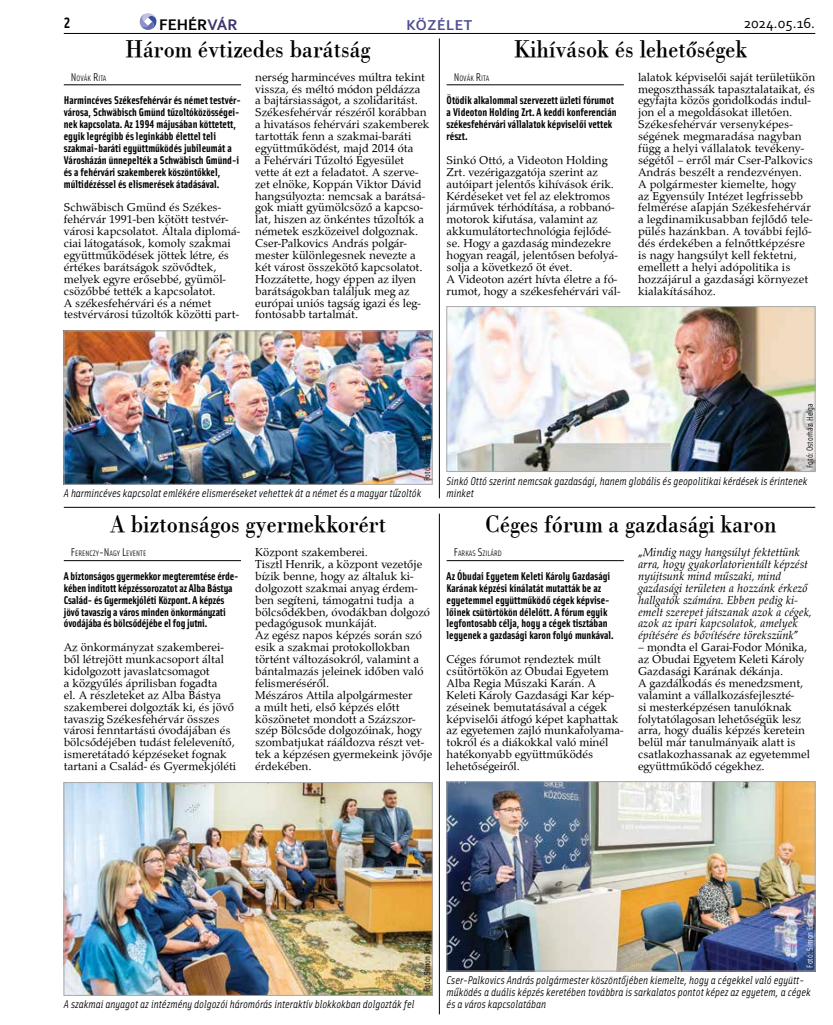
<style>
.page{position:relative;width:833px;height:1025px;background:#fff}
.page>*{position:absolute;margin:0;border:0;box-sizing:border-box;transform-origin:0 0}
.t1{font:25px "Bodoni PFL";color:#000;scale:.9 1}
.t2{font:700 16.12px "Corbel";color:#000}
.t3{font:15px "Corbel";color:#000}
.t4{font:700 15px "Corbel";letter-spacing:.04em;color:#4e4f91}
.t5{font:700 15px "Solex";color:#000}
.t6{font:11.88px/11.9px "Palladius";color:#000}
.t7{font:italic 11.88px/11.9px "Palladius";color:#000}
.t8{font:700 11.25px/11.9px "Solex";color:#000}
.t9{font:italic 11.25px/11.9px "Solex";color:#000}
.t10{font:8.75px "Solex";color:#000}
.t11{font:8.75px "Solex";color:#fff}
.t12{font:7.88px "Solex";color:#000}
.s1{color:#3c316c}
.s2{font-size:11.25px}
.s3{font-style:normal}
</style>
<div class="page">
<hr style="left:64px;top:33px;width:751px;height:1px;background:#000">
<svg style="left:140px;top:13px;width:16px;height:17px"></svg>
<hr style="left:446px;top:85px;width:178px;height:1px;background:#000">
<hr style="left:64px;top:85px;width:177px;height:1px;background:#000">
<img style="left:448px;top:308px;width:365px;height:161px">
<div style="left:446px;top:306px;width:369px;height:165px;border:1px solid #a7a9ac"></div>
<img style="left:66px;top:332px;width:364px;height:150px">
<div style="left:64px;top:330px;width:368px;height:154px;border:1px solid #a7a9ac"></div>
<hr style="left:446px;top:560px;width:178px;height:1px;background:#000">
<hr style="left:64px;top:560px;width:177px;height:1px;background:#000">
<img style="left:448px;top:783px;width:365px;height:185px">
<div style="left:446px;top:781px;width:369px;height:189px;border:1px solid #a7a9ac"></div>
<img style="left:66px;top:784px;width:364px;height:209px">
<div style="left:64px;top:782px;width:368px;height:213px;border:1px solid #a7a9ac"></div>
<hr style="left:64px;top:507px;width:751px;height:1px;background:#000">
<hr style="left:439px;top:38px;width:1px;height:460px;background:#000">
<hr style="left:439px;top:513px;width:1px;height:500px;background:#000">
<p class="t5" style="left:64px;top:13px;width:8px">2</p>
<h2 class="t2" style="left:159px;top:15px;width:80px">FEHÉR<span class="s1">VÁR</span></h2>
<p class="t4" style="left:406px;top:15px;width:67px">Közélet</p>
<p class="t3" style="left:743px;top:13px;width:73px">2024.05.16.</p>
<h1 class="t1" style="left:126px;top:31px;width:274px">Három évtizedes barátság</h1>
<h1 class="t1" style="left:514px;top:31px;width:261px">Kihívások és lehetőségek</h1>
<p class="t12" style="left:71px;top:73px;width:37px"><span class="s2">N</span>OVÁK <span class="s2">R</span>ITA</p>
<p class="t12" style="left:454px;top:73px;width:37px"><span class="s2">N</span>OVÁK <span class="s2">R</span>ITA</p>
<p class="t8" style="left:446px;top:94px;width:171px">Ötödik alkalommal szervezett üzleti fórumot a Videoton Holding Zrt. A keddi konferencián székesfehérvári vállalatok képviselői vettek részt.</p>
<p class="t6" style="left:446px;top:154px;width:175px">Sinkó Ottó, a Videoton Holding Zrt. vezérigazgatója szerint az autóipart jelentős kihívások érik.<br>Kérdéseket vet fel az elektromos járművek térhódítása, a robbanó&shy;motorok kifutása, valamint az akkumulátortechnológia fejlődé&shy;se. Hogy a gazdaság mindezekre hogyan reagál, jelentősen befolyá&shy;solja a következő öt évet.<br>A Videoton azért hívta életre a fó&shy;rumot, hogy a székesfehérvári vál-</p>
<p class="t6" style="left:255px;top:71px;width:176px">nerség harmincéves múltra tekint vissza, és méltó módon példázza<br>a bajtársiasságot, a szolidaritást.<br>Székesfehérvár részéről korábban a hivatásos fehérvári szakemberek tartották fenn a szakmai-baráti együttműködést, majd 2014 óta<br>a Fehérvári Tűzoltó Egyesület vette át ezt a feladatot. A szerve&shy;zet elnöke, Koppán Viktor Dávid hangsúlyozta: nemcsak a barátsá&shy;gok miatt gyümölcsöző a kapcso&shy;lat, hiszen az önkéntes tűzoltók a németek eszközeivel dolgoznak.<br>Cser-Palkovics András polgár&shy;mester különlegesnek nevezte a két várost összekötő kapcsolatot.<br>Hozzátette, hogy éppen az ilyen barátságokban találjuk meg az európai uniós tagság igazi és leg&shy;fontosabb tartalmát.</p>
<p class="t6" style="left:638px;top:71px;width:179px">lalatok képviselői saját területükön megoszthassák tapasztalataikat, és egyfajta közös gondolkodás indul&shy;jon el a megoldásokat illetően.<br>Székesfehérvár versenyképes&shy;ségének megmaradása nagyban függ a helyi vállalatok tevékeny&shy;ségétől – erről már Cser-Palkovics<br>András beszélt a rendezvényen.<br>A polgármester kiemelte, hogy<br>az Egyensúly Intézet legfrissebb felmérése alapján Székesfehérvár a legdinamikusabban fejlődő tele&shy;pülés hazánkban. A további fejlő&shy;dés érdekében a felnőttképzésre is nagy hangsúlyt kell fektetni, emellett a helyi adópolitika is hozzájárul a gazdasági környezet kialakításához.</p>
<p class="t8" style="left:64px;top:94px;width:179px">Harmincéves Székesfehérvár és német testvér&shy;városa, Schwäbisch Gmünd tűzoltóközösségei&shy;nek kapcsolata. Az 1994 májusában köttetett, egyik legrégibb és leginkább élettel teli szakmai-baráti együttműködés jubileumát a Városházán ünnepelték a Schwäbisch Gmünd-i és a fehérvári szakemberek köszöntőkkel, múltidézéssel és elismerések átadásával.</p>
<p class="t6" style="left:64px;top:201px;width:178px">Schwäbisch Gmünd és Székes&shy;fehérvár 1991-ben kötött testvér&shy;városi kapcsolatot. Általa diplomá&shy;ciai látogatások, komoly szakmai együttműködések jöttek létre, és értékes barátságok szövődtek, melyek egyre erősebbé, gyümöl&shy;csözőbbé tették a kapcsolatot.<br>A székesfehérvári és a német testvérvárosi tűzoltók közötti part-</p>
<p class="t10" style="left:804px;top:468px;width:66px;rotate:-90deg">Fotó: Ostorházi Helga</p>
<p class="t10" style="left:421px;top:480px;width:54px;rotate:-90deg">Fotó: Simon Erika</p>
<p class="t9" style="left:446px;top:474px;width:362px">Sinkó Ottó szerint nemcsak gazdasági, hanem globális és geopolitikai kérdések is érintenek</p>
<p class="t9" style="left:64px;top:486px;width:359px">A harmincéves kapcsolat emlékére elismeréseket vehettek át a német és a magyar tűzoltók</p>
<p class="t9" style="left:446px;top:486px;width:29px">minket</p>
<h1 class="t1" style="left:110px;top:506px;width:308px">A biztonságos gyermekkorért</h1>
<h1 class="t1" style="left:485px;top:506px;width:325px">Céges fórum a gazdasági karon</h1>
<p class="t12" style="left:71px;top:548px;width:77px"><span class="s2">F</span>ERENCZY<span class="s2">-N</span>AGY <span class="s2">L</span>EVENTE</p>
<p class="t12" style="left:454px;top:548px;width:50px"><span class="s2">F</span>ARKAS <span class="s2">S</span>ZILÁRD</p>
<p class="t8" style="left:446px;top:569px;width:169px">Az Óbudai Egyetem Keleti Károly Gazdasági Karának képzési kínálatát mutatták be az egyetemmel együttműködő cégek képvise&shy;lőinek csütörtökön délelőtt. A fórum egyik legfontosabb célja, hogy a cégek tisztában legyenek a gazdasági karon folyó munkával.</p>
<p class="t6" style="left:446px;top:653px;width:178px">Céges fórumot rendeztek múlt csütörtökön az Óbudai Egyetem<br>Alba Regia Műszaki Karán. A<br>Keleti Károly Gazdasági Kar kép&shy;zéseinek bemutatásával a cégek képviselői átfogó képet kaphattak az egyetemen zajló munkafolyama&shy;tokról és a diákokkal való minél hatékonyabb együttműködés lehetőségeiről.</p>
<p class="t6" style="left:255px;top:546px;width:179px">Központ szakemberei.<br>Tisztl Henrik, a központ vezetője bízik benne, hogy az általuk ki&shy;dolgozott szakmai anyag érdem&shy;ben segíteni, támogatni tudja a bölcsődékben, óvodákban dolgozó pedagógusok munkáját.<br>Az egész napos képzés során szó esik a szakmai protokollokban történt változásokról, valamint a bántalmazás jeleinek időben való felismeréséről.<br>Mészáros Attila alpolgármester<br>a múlt heti, első képzés előtt köszönetet mondott a Százszor&shy;szép Bölcsőde dolgozóinak, hogy szombatjukat rááldozva részt vet&shy;tek a képzésen gyermekeink jövője érdekében.</p>
<p class="t7" style="left:638px;top:546px;width:175px"><span class="s3">„</span>Mindig nagy hangsúlyt fektettünk arra, hogy gyakorlatorientált képzést nyújtsunk mind műszaki, mind gazdasági területen a hozzánk érkező hallgatók számára. Ebben pedig ki&shy;emelt szerepet játszanak azok a cégek, azok az ipari kapcsolatok, amelyek építésére és bővítésére törekszünk<span class="s3">”</span></p>
<p class="t6" style="left:638px;top:641px;width:173px">– mondta el Garai-Fodor Mónika, az Óbudai Egyetem Keleti Károly<br>Gazdasági Karának dékánja.<br>A gazdálkodás és menedzsment, valamint a vállalkozásfejleszté-<br>si mesterképzésen tanulóknak folytatólagosan lehetőségük lesz arra, hogy duális képzés keretein belül már tanulmányaik alatt is csatlakozhassanak az egyetemmel együttműködő cégekhez.</p>
<p class="t8" style="left:64px;top:569px;width:176px">A biztonságos gyermekkor megteremtése érde&shy;kében indított képzéssorozatot az Alba Bástya Család- és Gyermekjóléti Központ. A képzés jövő tavaszig a város minden önkormányzati óvodájába és bölcsődéjébe el fog jutni.</p>
<p class="t6" style="left:64px;top:641px;width:174px">Az önkormányzat szakemberei&shy;ből létrejött munkacsoport által kidolgozott javaslatcsomagot<br>a közgyűlés áprilisban fogadta<br>el. A részleteket az Alba Bástya szakemberei dolgozták ki, és jövő tavaszig Székesfehérvár összes városi fenntartású óvodájában és bölcsődéjében tudást felelevenítő, ismeretátadó képzéseket fognak tartani a Család- és Gyermekjóléti</p>
<p class="t11" style="left:804px;top:967px;width:54px;rotate:-90deg">Fotó: Simon Erika</p>
<p class="t10" style="left:421px;top:991px;width:54px;rotate:-90deg">Fotó: Simon Erika</p>
<p class="t9" style="left:446px;top:973px;width:365px">Cser-Palkovics András polgármester köszöntőjében kiemelte, hogy a cégekkel való együtt&shy;működés a duális képzés keretében továbbra is sarkalatos pontot képez az egyetem, a cégek</p>
<p class="t9" style="left:64px;top:997px;width:352px">A szakmai anyagot az intézmény dolgozói háromórás interaktív blokkokban dolgozták fel</p>
<p class="t9" style="left:446px;top:997px;width:101px">és a város kapcsolatában</p>
</div>
